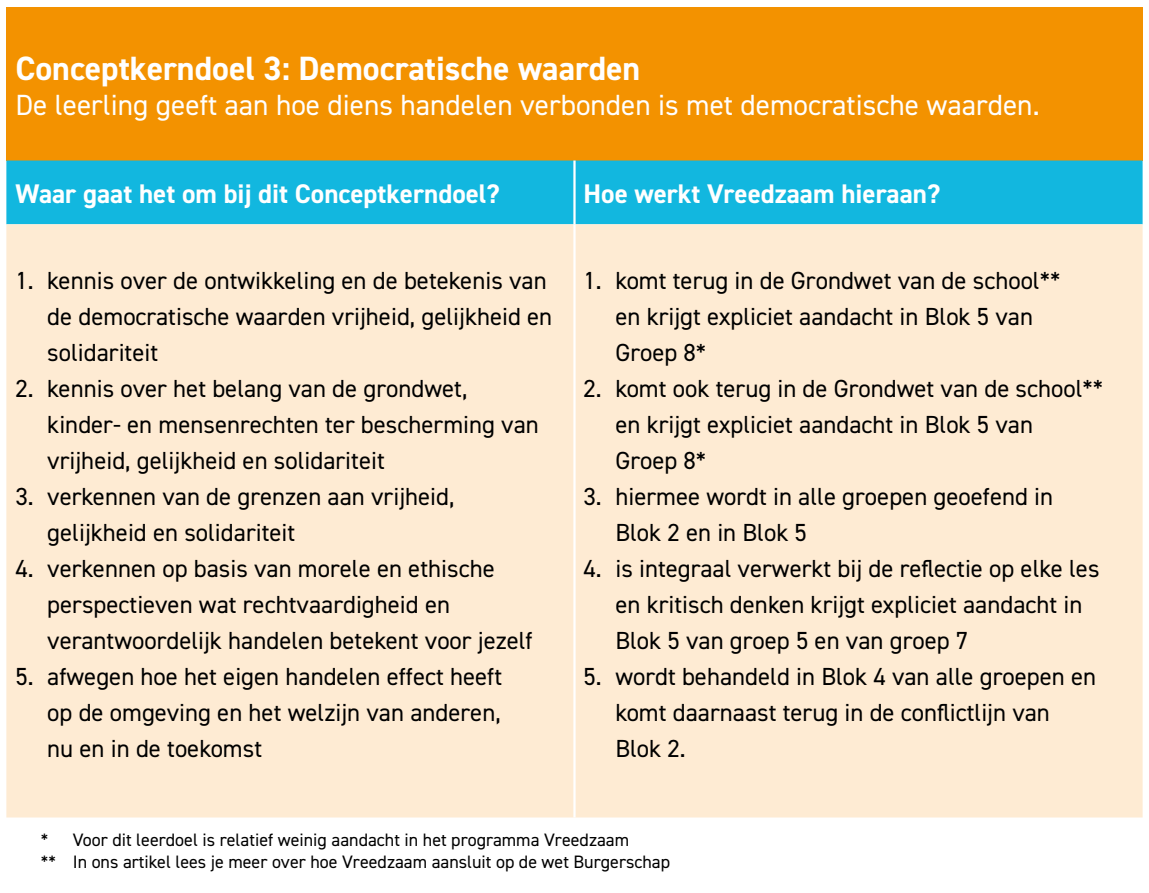
<style>
.page{position:relative;width:1149px;height:893px;background:#fff}
.page>*{position:absolute;margin:0;border:0;box-sizing:border-box;transform-origin:0 0}
.t1{font:700 33.75px "DIN2014";color:#fff}
.t2{font:29.25px "DIN2014";color:#fff}
.t3{font:700 27px "DIN2014";color:#fff}
.t4{font:24.75px/36px "DIN2014";color:#000}
.t5{font:18px/22.5px "DIN2014";color:#000}
</style>
<div class="page">
<div style="left:6px;top:7px;width:1136px;height:154px;background:#f39200"></div>
<div style="left:6px;top:161px;width:1136px;height:63px;background:#12b7df"></div>
<div style="left:6px;top:224px;width:1136px;height:593px;background:#feebd3"></div>
<hr style="left:573px;top:161px;width:2px;height:63px;background:#fff">
<hr style="left:573px;top:224px;width:2px;height:593px;background:#fff">
<h1 class="t1" style="left:15px;top:45px;width:626px">Conceptkerndoel 3: Democratische waarden</h1>
<p class="t2" style="left:15px;top:86px;width:1025px">De leerling geeft aan hoe diens handelen verbonden is met democratische waarden.</p>
<p class="t3" style="left:15px;top:176px;width:486px">Waar gaat het om bij dit Conceptkerndoel?</p>
<p class="t3" style="left:583px;top:176px;width:358px">Hoe werkt Vreedzaam hieraan?</p>
<p class="t4" style="left:47px;top:262px;width:506px;text-indent:-32px">1. kennis over de ontwikkeling en de betekenis van de democratische waarden vrijheid, gelijkheid en solidariteit</p>
<p class="t4" style="left:47px;top:370px;width:493px;text-indent:-32px">2. kennis over het belang van de grondwet, kinder- en mensenrechten ter bescherming van vrijheid, gelijkheid en solidariteit</p>
<p class="t4" style="left:47px;top:478px;width:408px;text-indent:-32px">3. verkennen van de grenzen aan vrijheid, gelijkheid en solidariteit</p>
<p class="t4" style="left:47px;top:550px;width:486px;text-indent:-32px">4. verkennen op basis van morele en ethische perspectieven wat rechtvaardigheid en verantwoordelijk handelen betekent voor jezelf</p>
<p class="t4" style="left:47px;top:658px;width:456px;text-align:justify;text-indent:-32px">5. afwegen hoe het eigen handelen effect heeft op de omgeving en het welzijn van anderen, nu en in de toekomst</p>
<p class="t4" style="left:615px;top:262px;width:446px;text-indent:-32px">1. komt terug in de Grondwet van de school** en krijgt expliciet aandacht in Blok 5 van<br>Groep 8*</p>
<p class="t4" style="left:615px;top:370px;width:489px;text-indent:-32px">2. komt ook terug in de Grondwet van de school** en krijgt expliciet aandacht in Blok 5 van<br>Groep 8*</p>
<p class="t4" style="left:615px;top:478px;width:439px;text-indent:-32px">3. hiermee wordt in alle groepen geoefend in<br>Blok 2 en in Blok 5</p>
<p class="t4" style="left:615px;top:550px;width:485px;text-indent:-32px">4. is integraal verwerkt bij de reflectie op elke les en kritisch denken krijgt expliciet aandacht in<br>Blok 5 van groep 5 en van groep 7</p>
<p class="t4" style="left:615px;top:658px;width:482px;text-indent:-32px">5. wordt behandeld in Blok 4 van alle groepen en komt daarnaast terug in de conflictlijn van<br>Blok 2.</p>
<p class="t5" style="left:41px;top:828px;width:630px">* Voor dit leerdoel is relatief weinig aandacht in het programma Vreedzaam<br>** In ons artikel lees je meer over hoe Vreedzaam aansluit op de wet Burgerschap</p>
</div>
